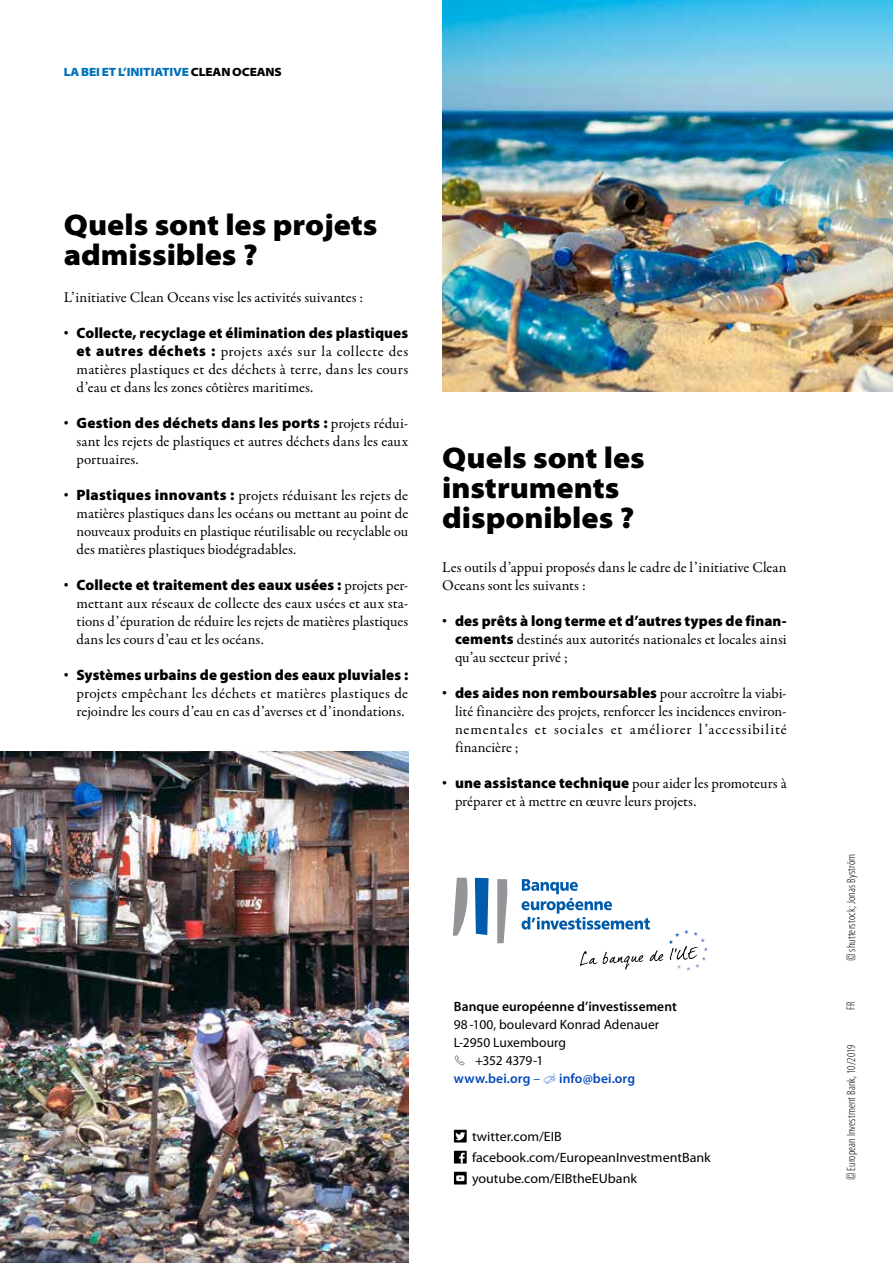
<style>
.page{position:relative;width:893px;height:1263px;background:#fff}
.page>*{position:absolute;margin:0;border:0;box-sizing:border-box;transform-origin:0 0}
.t1{font:900 semi-expanded 30px/30px "Myriad Pro";color:#000}
.t2{font:15px/18px "Garamond Premr Pro";letter-spacing:.005em;color:#000}
.t3{font:900 15px "Myriad Pro";letter-spacing:.01em;color:#000}
.t4{font:13.5px/21px "Myriad Pro";color:#000;scale:1.04 1}
.t5{font:13.5px/18px "Myriad Pro";color:#000}
.t6{font:600 13.5px/18px "Myriad Pro";letter-spacing:.01em;color:#0047ba}
.t7{font:600 13.5px "Myriad Pro";letter-spacing:.005em;color:#000}
.t8{font:300 condensed 12px "Myriad Pro";letter-spacing:.01em;color:#000}
.t9{font:900 semi-expanded 12px "Myriad Pro";letter-spacing:-.01em;color:#0072bc}
.s1{color:#000}
.s2{font-family:"Myriad Pro";font-weight:900}
.s3{font-family:"Garamond Premr Pro";font-weight:400}
.s4{font-weight:400;color:#000}
.s5{font-weight:400}
.s6{font-family:"Rift";font-stretch:normal}
</style>
<div class="page">
<img style="left:0;top:752px;width:408px;height:511px">
<img style="left:442px;top:0;width:451px;height:392px">
<svg style="left:522px;top:879px;width:128px;height:50px"></svg>
<svg style="left:453px;top:878px;width:15px;height:58px"></svg>
<svg style="left:475px;top:878px;width:14px;height:57px"></svg>
<svg style="left:497px;top:879px;width:10px;height:64px"></svg>
<svg style="left:580px;top:951px;width:63px;height:19px"></svg>
<svg style="left:649px;top:950px;width:14px;height:11px"></svg>
<svg style="left:669px;top:930px;width:39px;height:41px"></svg>
<div style="left:454px;top:1130px;width:13px;height:12px;background:#000"></div>
<svg style="left:455px;top:1132px;width:10px;height:8px"></svg>
<div style="left:454px;top:1151px;width:13px;height:12px;background:#000"></div>
<svg style="left:459px;top:1153px;width:6px;height:10px"></svg>
<svg style="left:454px;top:1172px;width:13px;height:12px"></svg>
<svg style="left:456px;top:1175px;width:8px;height:6px"></svg>
<p class="t9" style="left:64px;top:65px;width:220px">LA BEI ET L’INITIATIVE <span class="s1">CLEAN OCEANS</span></p>
<h1 class="t1" style="left:64px;top:210px;width:315px">Quels sont les projets admissibles ?</h1>
<p class="t2" style="left:64px;top:288px;width:301px">L’initiative Clean Oceans vise les activités suivantes :</p>
<p class="t3" style="left:64px;top:324px;width:346px"><sup>•</sup> Collecte, recyclage et élimination des plastiques</p>
<p class="t2" style="left:77px;top:342px;width:333px;text-align:justify"><span class="s2">et autres déchets :</span> projets axés sur la collecte des matières plastiques et des déchets à terre, dans les cours d’eau et dans les zones côtières maritimes.</p>
<p class="t3" style="left:64px;top:414px;width:346px"><sup>•</sup> Gestion des déchets dans les ports : <span class="s3">projets rédui-</span></p>
<p class="t2" style="left:77px;top:432px;width:333px">sant les rejets de plastiques et autres déchets dans les eaux portuaires.</p>
<p class="t2" style="left:77px;top:486px;width:333px;text-align:justify;text-indent:-13px"><sup>•</sup> <span class="s2">Plastiques innovants :</span> projets réduisant les rejets de matières plastiques dans les océans ou mettant au point de nouveaux produits en plastique réutilisable ou recyclable ou des matières plastiques biodégradables.</p>
<p class="t3" style="left:64px;top:576px;width:346px"><sup>•</sup> Collecte et traitement des eaux usées : <span class="s3">projets per-</span></p>
<p class="t2" style="left:77px;top:594px;width:333px;text-align:justify">mettant aux réseaux de collecte des eaux usées et aux sta&shy;tions d’épuration de réduire les rejets de matières plastiques dans les cours d’eau et les océans.</p>
<p class="t3" style="left:64px;top:666px;width:346px"><sup>•</sup> Systèmes urbains de gestion des eaux pluviales :</p>
<p class="t2" style="left:77px;top:684px;width:333px">projets empêchant les déchets et matières plastiques de rejoindre les cours d’eau en cas d’averses et d’inondations.</p>
<h1 class="t1" style="left:442px;top:443px;width:204px">Quels sont les instruments disponibles ?</h1>
<p class="t2" style="left:442px;top:558px;width:346px">Les outils d’appui proposés dans le cadre de l’initiative Clean<br>Oceans sont les suivants :</p>
<p class="t3" style="left:442px;top:612px;width:346px"><sup>•</sup> des prêts à long terme et d’autres types de finan-</p>
<p class="t2" style="left:455px;top:630px;width:333px"><span class="s2">cements</span> destinés aux autorités nationales et locales ainsi qu’au secteur privé ;</p>
<p class="t3" style="left:442px;top:684px;width:346px"><sup>•</sup> des aides non remboursables <span class="s3">pour accroître la viabi-</span></p>
<p class="t2" style="left:455px;top:702px;width:333px;text-align:justify">lité financière des projets, renforcer les incidences environ&shy;nementales et sociales et améliorer l’accessibilité financière ;</p>
<p class="t2" style="left:455px;top:774px;width:333px;text-indent:-13px"><sup>•</sup> <span class="s2">une assistance technique</span> pour aider les promoteurs à préparer et à mettre en œuvre leurs projets.</p>
<p class="t7" style="left:454px;top:999px;width:224px">Banque européenne d’investissement</p>
<p class="t5" style="left:454px;top:1015px;width:207px">98-100, boulevard Konrad Adenauer<br>L-2950 Luxembourg</p>
<p class="t6" style="left:454px;top:1051px;width:91px"><span class="s1">✓</span> <span class="s4">+352 4379-1 </span>www.bei.org <span class="s5">–</span></p>
<p class="t6" style="left:559px;top:1069px;width:77px">info@bei.org</p>
<p class="t4" style="left:472px;top:1126px;width:231px">twitter.com/EIB facebook.com/EuropeanInvestmentBank youtube.com/EIBtheEUbank</p>
<p class="t8" style="left:845px;top:961px;width:109px;rotate:-90deg"><span class="s6">©</span> shutterstock; Jonas Byström</p>
<p class="t8" style="left:845px;top:1010px;width:10px;rotate:-90deg">FR</p>
<p class="t8" style="left:845px;top:1180px;width:137px;rotate:-90deg"><span class="s6">©</span> European Investment Bank, 10/2019</p>
</div>
